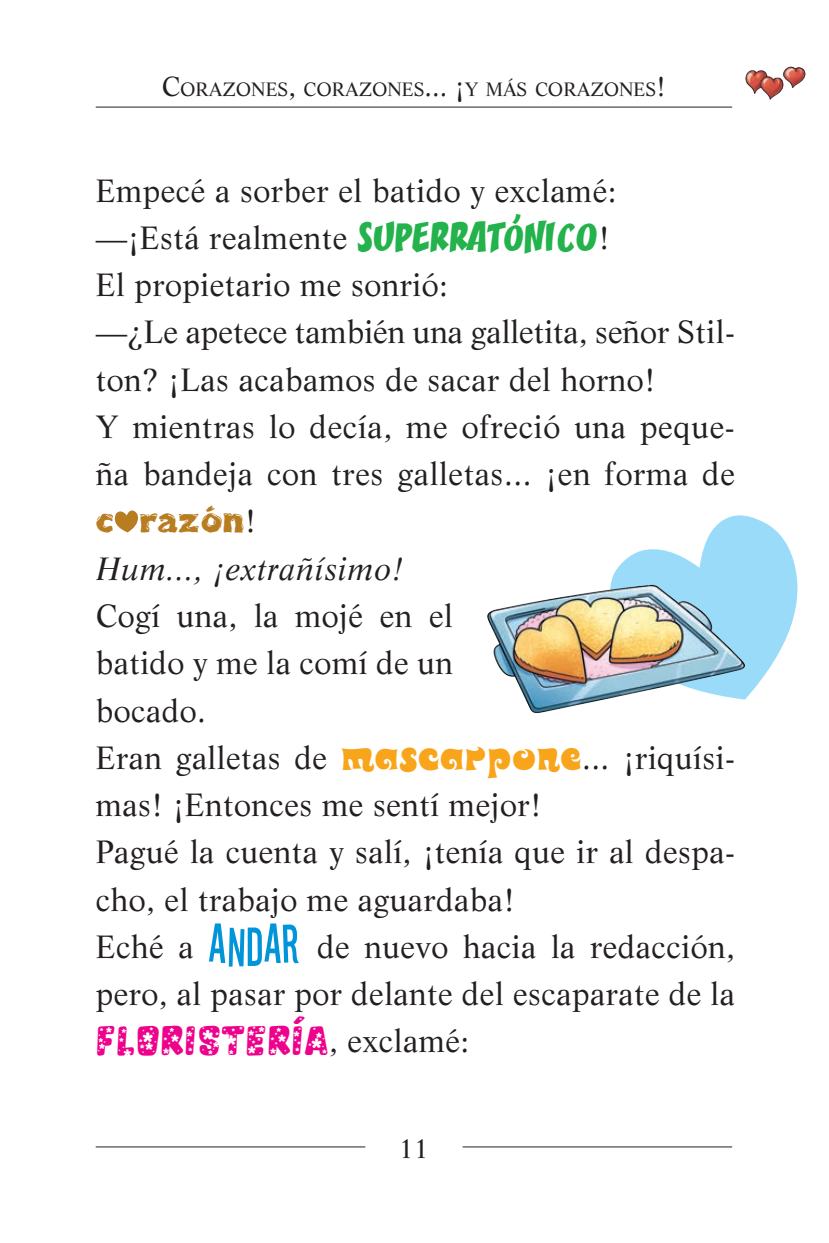
<style>
.page{position:relative;width:829px;height:1243px;background:#fff}
.page>*{position:absolute;margin:0;border:0;box-sizing:border-box;transform-origin:0 0}
.t1{font:40.5px "Orgovan CE Flower Power";letter-spacing:.015em;color:#ed028c}
.t2{font:31.5px/47.2px "Life LT Std";letter-spacing:.015em;color:#231f20}
.t3{font:italic 31.5px "Life LT Std";letter-spacing:.015em;color:#231f20}
.t4{font:900 31.5px "Abiquiu";letter-spacing:.015em;color:#b87c21}
.t5{font:27px "Life LT Std";color:#231f20}
.t6{font:500 27px "CC Zoinks";color:#23b24b}
.t7{font:18.9px "Life LT Std";color:#231f20}
.s1{font-size:27px}
.s2{font-family:"CC Zoinks";font-weight:500;font-size:36px;color:#23b24b}
.s3{font-family:"CC Zoinks";font-weight:500;font-size:33.75px;color:#23b24b}
.s4{font-family:"Life LT Std";font-weight:400;color:#231f20}
.s5{font-family:"Novak W05 Winter";font-size:38.25px;color:#f9a51b}
.s6{font-family:"Stereofidelic";font-size:51.75px;color:#0095d9}
.s7{font-family:"Life LT Std";font-size:31.5px;color:#231f20}
</style>
<div class="page">
<svg style="left:115px;top:510px;width:23px;height:22px"></svg>
<img style="left:745px;top:66px;width:61px;height:34px">
<svg style="left:717px;top:515px;width:81px;height:158px"></svg>
<img style="left:487px;top:525px;width:279px;height:188px">
<hr style="left:96px;top:107px;width:636px;height:1px;background:#231f20">
<hr style="left:96px;top:1146px;width:269px;height:1px;background:#231f20">
<hr style="left:462px;top:1146px;width:270px;height:1px;background:#231f20">
<p class="t7" style="left:162px;top:77px;width:506px"><span class="s1">C</span>ORAZONES<span class="s1">,</span> CORAZONES<span class="s1">... ¡</span>Y MÁS CORAZONES<span class="s1">!</span></p>
<p class="t2" style="left:96px;top:167px;width:641px">Empecé a sorber el batido y exclamé:<br>—¡Está realmente <span class="s2">SUPERRAT</span><span class="s3">O</span><span class="s2">NICO</span>!<br>El propietario me sonrió:<br>—¿Le apetece también una galletita, señor Stil&shy;ton? ¡Las acabamos de sacar del horno!<br>Y mientras lo decía, me ofreció una peque&shy;ña bandeja con tres galletas... ¡en forma de</p>
<p class="t4" style="left:96px;top:501px;width:162px">c razón<span class="s4">!</span></p>
<p class="t3" style="left:96px;top:549px;width:310px">Hum..., ¡extrañísimo!</p>
<p class="t2" style="left:96px;top:592px;width:641px">Cogí una, la mojé en el<br>batido y me la comí de un<br>bocado.<br>Eran galletas de <span class="s5">mascarpone</span>... ¡riquísi&shy;mas! ¡Entonces me sentí mejor!<br>Pagué la cuenta y salí, ¡tenía que ir al despa&shy;cho, el trabajo me aguardaba!<br>Eché a <span class="s6">ANDAR</span> de nuevo hacia la redacción, pero, al pasar por delante del escaparate de la</p>
<p class="t1" style="left:96px;top:1014px;width:375px">FLORISTERÍA<span class="s7">, exclamé:</span></p>
<p class="t6" style="left:512px;top:211px;width:10px">’</p>
<p class="t5" style="left:399px;top:1131px;width:32px">11</p>
</div>
